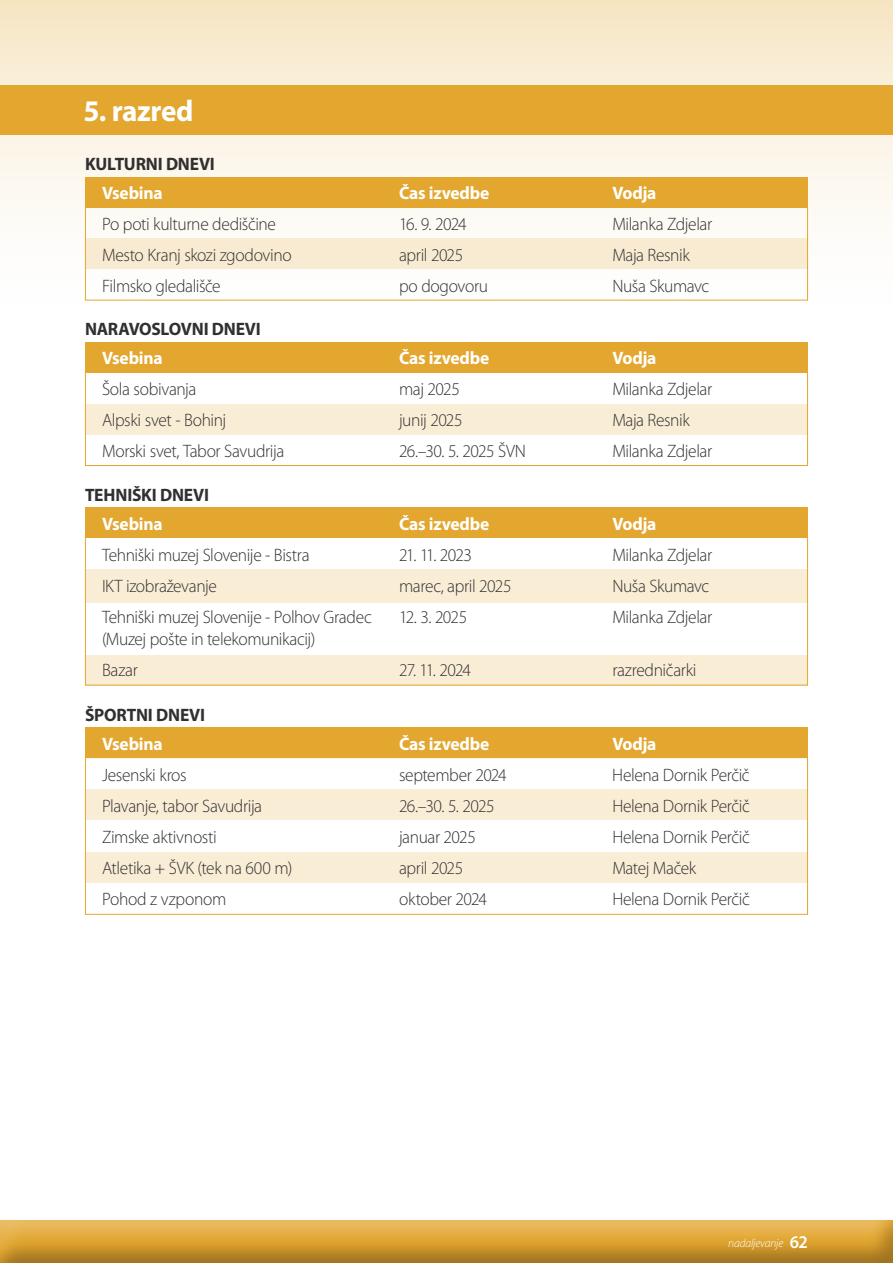
<style>
.page{position:relative;width:893px;height:1263px;background:#fff}
.page>*{position:absolute;margin:0;border:0;box-sizing:border-box;transform-origin:0 0}
.t1{font:700 30px "Myriad Pro";letter-spacing:-.015em;color:#fff}
.t2{font:300 18px "Myriad Pro";letter-spacing:-.025em;color:#312f30}
.t3{font:700 18px "Myriad Pro";letter-spacing:-.01em;color:#fff}
.t4{font:700 18px "Myriad Pro";letter-spacing:-.01em;color:#312f30}
.t5{font:600 18px "Myriad Pro";color:#fff}
.t6{font:italic 300 12px "Myriad Pro";letter-spacing:-.02em;color:#fff}
</style>
<div class="page">
<svg style="left:0;top:0;width:893px;height:301px"></svg>
<div style="left:0;top:1218px;width:893px;height:45px;background:#231f20;opacity:.35"></div>
<div style="left:85px;top:655px;width:723px;height:30px;background:#f9edd6"></div>
<div style="left:85px;top:207px;width:723px;height:93px;border:1px solid #e3a62f"></div>
<div style="left:85px;top:238px;width:723px;height:31px;background:#f8ebd2"></div>
<div style="left:85px;top:177px;width:723px;height:30px;background:#e3a62f"></div>
<div style="left:85px;top:370px;width:723px;height:96px;border:1px solid #e3a62f"></div>
<div style="left:85px;top:404px;width:723px;height:30px;background:#f9edd6"></div>
<div style="left:85px;top:342px;width:723px;height:31px;background:#e3a62f"></div>
<div style="left:85px;top:569px;width:723px;height:34px;background:#f9edd6"></div>
<div style="left:85px;top:507px;width:723px;height:31px;background:#e3a62f"></div>
<div style="left:85px;top:757px;width:723px;height:158px;border:1px solid #e3a62f"></div>
<div style="left:85px;top:852px;width:723px;height:31px;background:#f9edd6"></div>
<div style="left:85px;top:789px;width:723px;height:31px;background:#f9edd6"></div>
<div style="left:85px;top:728px;width:723px;height:30px;background:#e3a62f"></div>
<div style="left:0;top:85px;width:893px;height:50px;background:#e3a62f"></div>
<p class="t1" style="left:83px;top:92px;width:112px">5. razred</p>
<p class="t4" style="left:85px;top:152px;width:131px">KULTURNI DNEVI</p>
<p class="t3" style="left:102px;top:181px;width:62px">Vsebina</p>
<p class="t3" style="left:399px;top:181px;width:92px">Čas izvedbe</p>
<p class="t3" style="left:612px;top:181px;width:46px">Vodja</p>
<p class="t2" style="left:102px;top:213px;width:175px">Po poti kulturne dediščine</p>
<p class="t2" style="left:399px;top:213px;width:69px">16. 9. 2024</p>
<p class="t2" style="left:612px;top:213px;width:101px">Milanka Zdjelar</p>
<p class="t2" style="left:102px;top:244px;width:191px">Mesto Kranj skozi zgodovino</p>
<p class="t2" style="left:399px;top:244px;width:66px">april 2025</p>
<p class="t2" style="left:612px;top:244px;width:79px">Maja Resnik</p>
<p class="t2" style="left:102px;top:275px;width:120px">Filmsko gledališče</p>
<p class="t2" style="left:399px;top:275px;width:91px">po dogovoru</p>
<p class="t2" style="left:612px;top:275px;width:99px">Nuša Skumavc</p>
<p class="t4" style="left:85px;top:317px;width:177px">NARAVOSLOVNI DNEVI</p>
<p class="t3" style="left:102px;top:346px;width:62px">Vsebina</p>
<p class="t3" style="left:399px;top:346px;width:92px">Čas izvedbe</p>
<p class="t3" style="left:612px;top:346px;width:46px">Vodja</p>
<p class="t2" style="left:102px;top:378px;width:96px">Šola sobivanja</p>
<p class="t2" style="left:399px;top:378px;width:62px">maj 2025</p>
<p class="t2" style="left:612px;top:378px;width:101px">Milanka Zdjelar</p>
<p class="t2" style="left:102px;top:409px;width:126px">Alpski svet - Bohinj</p>
<p class="t2" style="left:399px;top:409px;width:65px">junij 2025</p>
<p class="t2" style="left:612px;top:409px;width:79px">Maja Resnik</p>
<p class="t2" style="left:102px;top:440px;width:184px">Morski svet, Tabor Savudrija</p>
<p class="t2" style="left:399px;top:440px;width:128px">26.–30. 5. 2025 ŠVN</p>
<p class="t2" style="left:612px;top:440px;width:101px">Milanka Zdjelar</p>
<p class="t4" style="left:85px;top:483px;width:125px">TEHNIŠKI DNEVI</p>
<p class="t3" style="left:102px;top:512px;width:62px">Vsebina</p>
<p class="t3" style="left:399px;top:512px;width:92px">Čas izvedbe</p>
<p class="t3" style="left:612px;top:512px;width:46px">Vodja</p>
<p class="t2" style="left:102px;top:544px;width:209px">Tehniški muzej Slovenije - Bistra</p>
<p class="t2" style="left:399px;top:544px;width:75px">21. 11. 2023</p>
<p class="t2" style="left:612px;top:544px;width:101px">Milanka Zdjelar</p>
<p class="t2" style="left:102px;top:575px;width:117px">IKT izobraževanje</p>
<p class="t2" style="left:399px;top:575px;width:114px">marec, april 2025</p>
<p class="t2" style="left:612px;top:575px;width:99px">Nuša Skumavc</p>
<p class="t2" style="left:102px;top:606px;width:271px">Tehniški muzej Slovenije - Polhov Gradec</p>
<p class="t2" style="left:399px;top:606px;width:70px">12. 3. 2025</p>
<p class="t2" style="left:612px;top:606px;width:101px">Milanka Zdjelar</p>
<p class="t2" style="left:102px;top:628px;width:215px">(Muzej pošte in telekomunikacij)</p>
<p class="t2" style="left:102px;top:659px;width:37px">Bazar</p>
<p class="t2" style="left:399px;top:659px;width:73px">27. 11. 2024</p>
<p class="t2" style="left:612px;top:659px;width:86px">razredničarki</p>
<p class="t4" style="left:85px;top:703px;width:122px">ŠPORTNI DNEVI</p>
<p class="t3" style="left:102px;top:732px;width:62px">Vsebina</p>
<p class="t3" style="left:399px;top:732px;width:92px">Čas izvedbe</p>
<p class="t3" style="left:612px;top:732px;width:46px">Vodja</p>
<p class="t2" style="left:102px;top:764px;width:86px">Jesenski kros</p>
<p class="t2" style="left:399px;top:764px;width:109px">september 2024</p>
<p class="t2" style="left:612px;top:764px;width:139px">Helena Dornik Perčič</p>
<p class="t2" style="left:102px;top:795px;width:162px">Plavanje, tabor Savudrija</p>
<p class="t2" style="left:399px;top:795px;width:97px">26.–30. 5. 2025</p>
<p class="t2" style="left:612px;top:795px;width:139px">Helena Dornik Perčič</p>
<p class="t2" style="left:102px;top:826px;width:116px">Zimske aktivnosti</p>
<p class="t2" style="left:399px;top:826px;width:78px">januar 2025</p>
<p class="t2" style="left:612px;top:826px;width:139px">Helena Dornik Perčič</p>
<p class="t2" style="left:102px;top:857px;width:192px">Atletika + ŠVK (tek na 600 m)</p>
<p class="t2" style="left:399px;top:857px;width:66px">april 2025</p>
<p class="t2" style="left:612px;top:857px;width:85px">Matej Maček</p>
<p class="t2" style="left:102px;top:888px;width:126px">Pohod z vzponom</p>
<p class="t2" style="left:399px;top:888px;width:89px">oktober 2024</p>
<p class="t2" style="left:612px;top:888px;width:139px">Helena Dornik Perčič</p>
<p class="t6" style="left:728px;top:1235px;width:56px">nadaljevanje</p>
<p class="t5" style="left:790px;top:1231px;width:20px">62</p>
</div>
